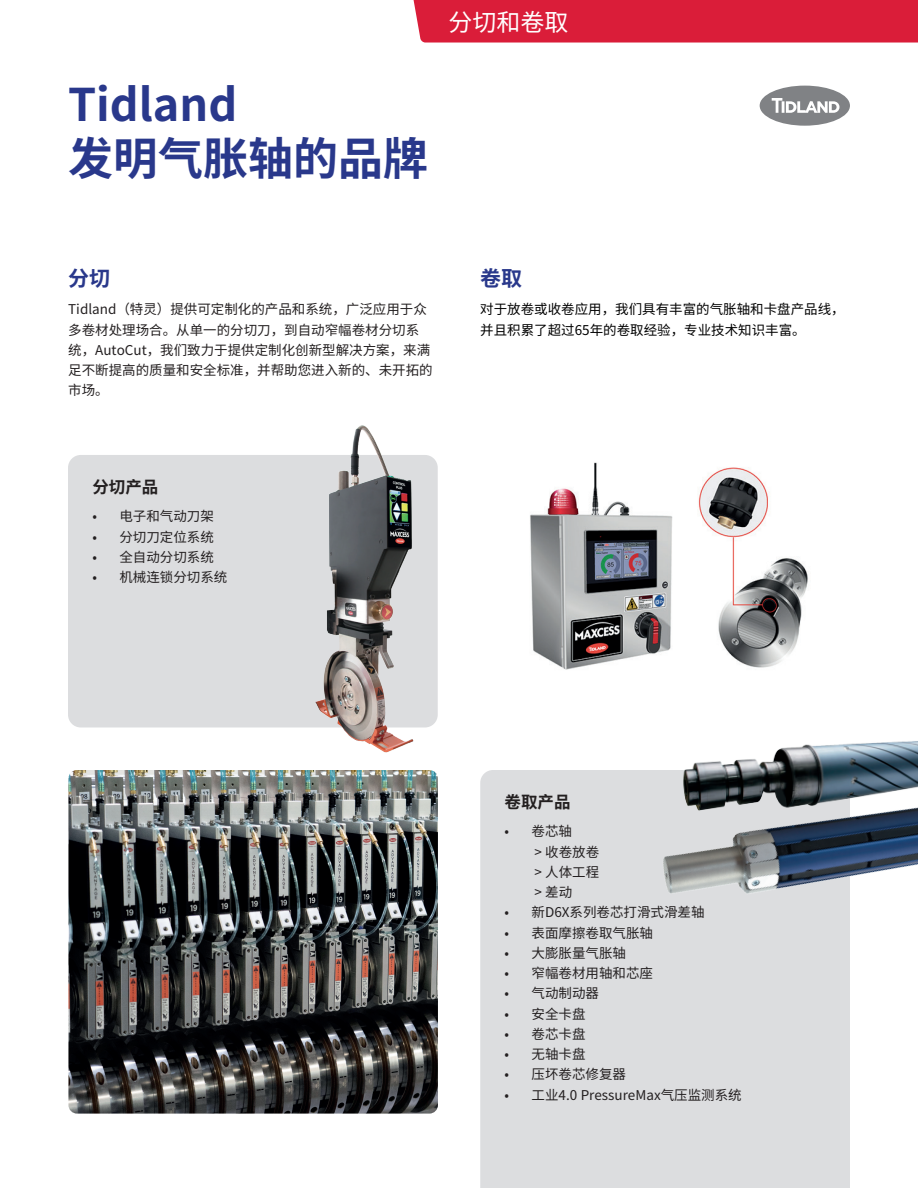
<style>
.page{position:relative;width:918px;height:1188px;background:#fff}
.page>*{position:absolute;margin:0;border:0;box-sizing:border-box;transform-origin:0 0}
.t1{font:700 45px/54px "Source Han Sans CN";color:#29388b}
.t2{font:24px "Source Han Sans CN";color:#fff}
.t3{font:700 21px "Source Han Sans CN";color:#29388b}
.t4{font:700 16.5px "Source Han Sans CN";color:#231f20}
.t5{font:13.5px/20.2px "Source Han Sans CN";color:#231f20}
.t6{font:13.5px/20.2px "Source Han Sans CN";color:#000}
</style>
<div class="page">
<div style="left:413px;top:0;width:505px;height:43px;background:#da1d39"></div>
<div style="left:480px;top:770px;width:370px;height:418px;background:#dcdddf"></div>
<div style="left:68px;top:455px;width:370px;height:272px;background:#dcdddf;border-radius:13px"></div>
<img style="left:530px;top:462px;width:278px;height:208px">
<img style="left:68px;top:770px;width:370px;height:344px">
<img style="left:680px;top:741px;width:238px;height:52px">
<img style="left:639px;top:793px;width:279px;height:125px">
<img style="left:297px;top:425px;width:141px;height:328px">
<svg style="left:760px;top:86px;width:90px;height:40px"></svg>
<h1 class="t1" style="left:68px;top:78px;width:362px">Tidland<br>发明气胀轴的品牌</h1>
<h2 class="t2" style="left:449px;top:8px;width:121px">分切和卷取</h2>
<h3 class="t3" style="left:68px;top:266px;width:43px">分切</h3>
<p class="t5" style="left:68px;top:300px;width:366px">Tidland（特灵）提供可定制化的产品和系统，广泛应用于众多卷材处理场合。从单一的分切刀，到自动窄幅卷材分切系统，AutoCut，我们致力于提供定制化创新型解决方案，来满足不断提高的质量和安全标准，并帮助您进入新的、未开拓的市场。</p>
<p class="t4" style="left:92px;top:477px;width:68px">分切产品</p>
<p class="t5" style="left:92px;top:507px;width:123px">• 电子和气动刀架</p>
<p class="t5" style="left:92px;top:527px;width:123px">• 分切刀定位系统</p>
<p class="t5" style="left:92px;top:547px;width:123px">• 全自动分切系统</p>
<p class="t5" style="left:92px;top:567px;width:137px">• 机械连锁分切系统</p>
<h3 class="t3" style="left:480px;top:266px;width:43px">卷取</h3>
<p class="t6" style="left:480px;top:300px;width:366px">对于放卷或收卷应用，我们具有丰富的气胀轴和卡盘产品线，并且积累了超过65年的卷取经验，专业技术知识丰富。</p>
<p class="t4" style="left:505px;top:792px;width:67px">卷取产品</p>
<p class="t5" style="left:534px;top:822px;width:66px;text-indent:-30px">• 卷芯轴<br>&gt; 收卷放卷&gt; 人体工程&gt; 差动</p>
<p class="t5" style="left:505px;top:903px;width:202px">• 新D6X系列卷芯打滑式滑差轴</p>
<p class="t5" style="left:505px;top:923px;width:150px">• 表面摩擦卷取气胀轴</p>
<p class="t5" style="left:505px;top:943px;width:123px">• 大膨胀量气胀轴</p>
<p class="t5" style="left:505px;top:963px;width:150px">• 窄幅卷材用轴和芯座</p>
<p class="t5" style="left:505px;top:984px;width:96px">• 气动制动器</p>
<p class="t5" style="left:505px;top:1004px;width:82px">• 安全卡盘</p>
<p class="t5" style="left:505px;top:1024px;width:82px">• 卷芯卡盘</p>
<p class="t5" style="left:505px;top:1044px;width:82px">• 无轴卡盘</p>
<p class="t5" style="left:505px;top:1065px;width:123px">• 压坏卷芯修复器</p>
<p class="t5" style="left:505px;top:1085px;width:239px">• 工业4.0 PressureMax气压监测系统</p>
</div>
